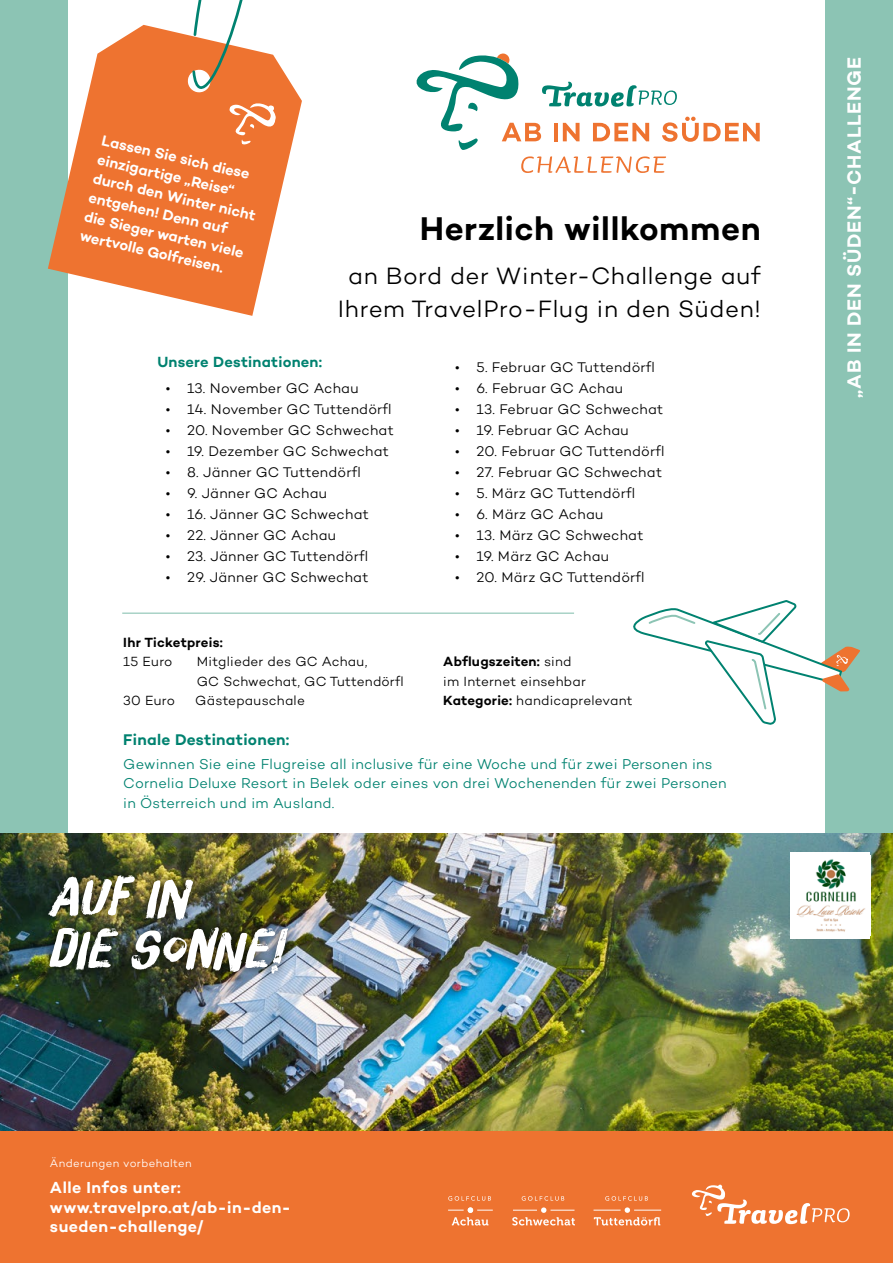
<style>
.page{position:relative;width:893px;height:1263px;background:#8cc4b4}
.page>*{position:absolute;margin:0;border:0;box-sizing:border-box;transform-origin:0 0}
.t1{font:53.1px/51.4px "Brush Up Too";letter-spacing:.03em;color:#fff}
.t2{font:600 33.45px "Campton";letter-spacing:.02em;color:#000}
.t3{font:300 24.15px/32.4px "Campton";letter-spacing:.025em;color:#000;text-align:center}
.t4{font:600 19.5px "Campton";letter-spacing:.04em;color:#fff}
.t5{font:600 16.2px/19.5px "Campton";letter-spacing:.025em;color:#fff}
.t6{font:600 15.75px "Campton";letter-spacing:.015em;color:#008270}
.t7{font:600 15px/19.5px "Campton";color:#fff}
.t8{font:600 15px "Campton";letter-spacing:.015em;color:#008270}
.t9{font:300 14.55px/19.5px "Campton";letter-spacing:.015em;color:#008270}
.t10{font:300 14.25px "Campton";letter-spacing:.015em;color:#000}
.t11{font:300 13.5px/19.5px "Campton";letter-spacing:.015em;color:#000}
.t12{font:600 13.5px "Campton";letter-spacing:.015em;color:#000}
.t13{font:300 11.25px "Campton";letter-spacing:.035em;color:#fff}
.s1{font-weight:600}
</style>
<div class="page">
<div style="left:68px;top:0;width:757px;height:1131px;background:#fff"></div>
<img style="left:0;top:833px;width:893px;height:298px">
<div style="left:40px;top:866px;width:257px;height:116px;background:#000;opacity:.75"></div>
<svg style="left:48px;top:25px;width:254px;height:291px;fill:#ee7330"></svg>
<svg style="left:184px;top:0;width:79px;height:94px"></svg>
<svg style="left:227px;top:103px;width:49px;height:42px"></svg>
<div style="left:0;top:1131px;width:893px;height:132px;background:#ee7330"></div>
<svg style="left:691px;top:1184px;width:159px;height:40px"></svg>
<svg style="left:633px;top:600px;width:227px;height:125px"></svg>
<svg style="left:605px;top:1196px;width:43px;height:5px"></svg>
<svg style="left:593px;top:1207px;width:68px;height:18px"></svg>
<svg style="left:522px;top:1196px;width:42px;height:5px"></svg>
<svg style="left:512px;top:1207px;width:63px;height:18px"></svg>
<svg style="left:448px;top:1196px;width:43px;height:5px"></svg>
<svg style="left:448px;top:1207px;width:45px;height:18px"></svg>
<hr style="left:122px;top:613px;width:452px;height:1px;background:#8cc4b4">
<svg style="left:416px;top:53px;width:344px;height:97px"></svg>
<svg style="left:521px;top:156px;width:145px;height:17px"></svg>
<div style="left:791px;top:852px;width:79px;height:87px;background:#fff"></div>
<img style="left:796px;top:859px;width:69px;height:73px">
<p class="t7" style="left:104px;top:130px;width:168px;rotate:13deg">Lassen Sie sich diese einzigartige „Reise“ durch den Winter nicht entgehen! Denn auf die Sieger warten viele wertvolle Golfreisen.</p>
<h2 class="t2" style="left:420px;top:207px;width:342px">Herzlich willkommen</h2>
<h3 class="t3" style="left:338px;top:260px;width:424px">an Bord der Winter-Challenge auf<br>Ihrem TravelPro-Flug in den Süden!</h3>
<p class="t8" style="left:157px;top:353px;width:166px">Unsere Destinationen:</p>
<p class="t10" style="left:166px;top:379px;width:194px">• 13. November GC Achau</p>
<p class="t10" style="left:166px;top:400px;width:227px">• 14. November GC Tuttendörfl</p>
<p class="t10" style="left:166px;top:421px;width:229px">• 20. November GC Schwechat</p>
<p class="t10" style="left:166px;top:442px;width:225px">• 19. Dezember GC Schwechat</p>
<p class="t10" style="left:166px;top:463px;width:196px">• 8. Jänner GC Tuttendörfl</p>
<p class="t10" style="left:166px;top:484px;width:163px">• 9. Jänner GC Achau</p>
<p class="t10" style="left:166px;top:505px;width:205px">• 16. Jänner GC Schwechat</p>
<p class="t10" style="left:166px;top:526px;width:172px">• 22. Jänner GC Achau</p>
<p class="t10" style="left:166px;top:547px;width:204px">• 23. Jänner GC Tuttendörfl</p>
<p class="t10" style="left:166px;top:568px;width:204px">• 29. Jänner GC Schwechat</p>
<p class="t12" style="left:123px;top:634px;width:101px">Ihr Ticketpreis:</p>
<p class="t11" style="left:123px;top:652px;width:51px">15 Euro</p>
<p class="t11" style="left:197px;top:652px;width:208px">Mitglieder des GC Achau,<br>GC Schwechat, GC Tuttendörfl</p>
<p class="t11" style="left:123px;top:691px;width:53px">30 Euro</p>
<p class="t11" style="left:195px;top:691px;width:111px">Gästepauschale</p>
<p class="t10" style="left:455px;top:358px;width:201px">• 5. Februar GC Tuttendörfl</p>
<p class="t10" style="left:455px;top:379px;width:169px">• 6. Februar GC Achau</p>
<p class="t10" style="left:455px;top:400px;width:210px">• 13. Februar GC Schwechat</p>
<p class="t10" style="left:455px;top:421px;width:175px">• 19. Februar GC Achau</p>
<p class="t10" style="left:455px;top:442px;width:211px">• 20. Februar GC Tuttendörfl</p>
<p class="t10" style="left:455px;top:463px;width:208px">• 27. Februar GC Schwechat</p>
<p class="t10" style="left:455px;top:484px;width:181px">• 5. März GC Tuttendörfl</p>
<p class="t10" style="left:455px;top:505px;width:150px">• 6. März GC Achau</p>
<p class="t10" style="left:455px;top:526px;width:190px">• 13. März GC Schwechat</p>
<p class="t10" style="left:455px;top:547px;width:155px">• 19. März GC Achau</p>
<p class="t10" style="left:455px;top:568px;width:191px">• 20. März GC Tuttendörfl</p>
<p class="t11" style="left:443px;top:652px;width:191px"><span class="s1">Abflugszeiten:</span> sind<br>im Internet einsehbar<br><span class="s1">Kategorie:</span> handicaprelevant</p>
<p class="t6" style="left:123px;top:729px;width:168px">Finale Destinationen:</p>
<p class="t9" style="left:123px;top:753px;width:605px">Gewinnen Sie eine Flugreise all inclusive für eine Woche und für zwei Personen ins<br>Cornelia Deluxe Resort in Belek oder eines von drei Wochenenden für zwei Personen in Österreich und im Ausland.</p>
<h1 class="t1" style="left:48px;top:871px;width:234px">AUF IN<br>DIE SONNE!</h1>
<p class="t13" style="left:50px;top:1156px;width:143px">Änderungen vorbehalten</p>
<p class="t5" style="left:50px;top:1178px;width:242px">Alle Infos unter: www.travelpro.at/ab-in-den&shy;sueden-challenge/</p>
<h3 class="t4" style="left:842px;top:398px;width:342px;rotate:-90deg">„AB IN DEN SÜDEN“-CHALLENGE</h3>
</div>
